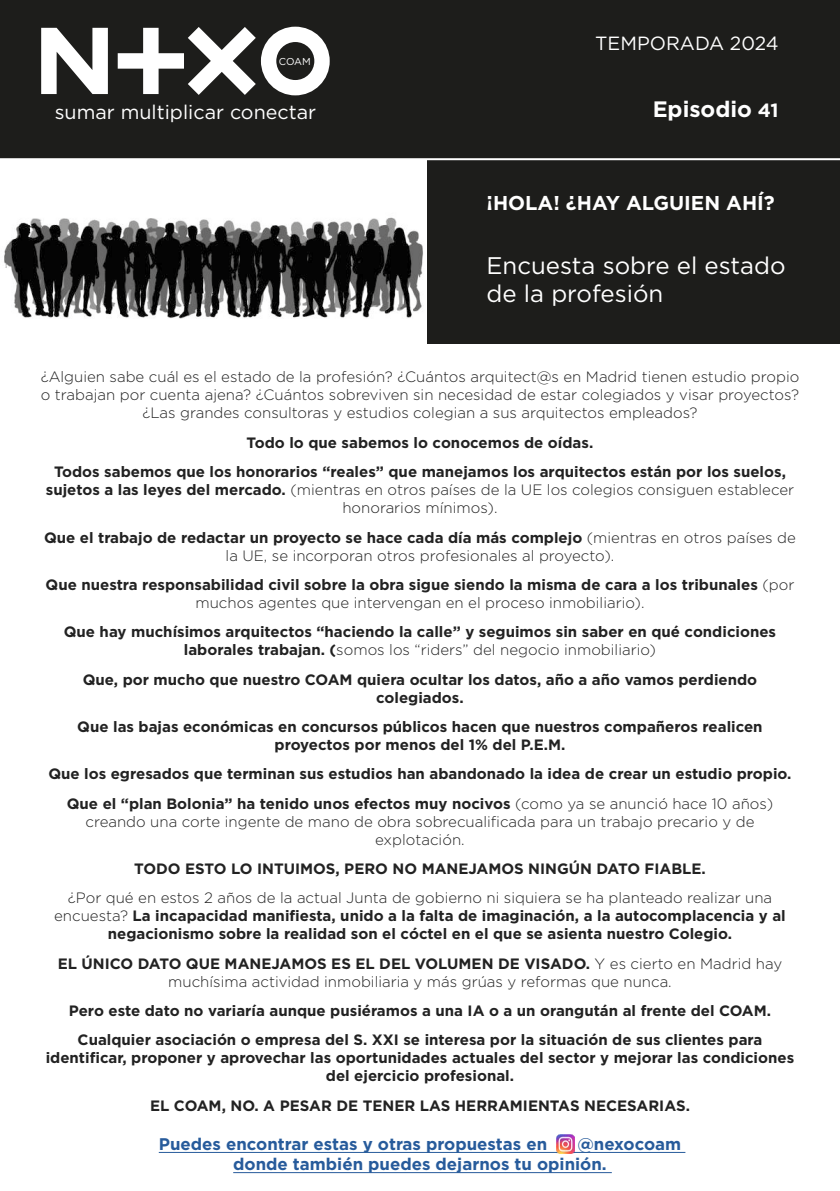
<style>
.page{position:relative;width:840px;height:1191px;background:#fff}
.page>*{position:absolute;margin:0;border:0;box-sizing:border-box;transform-origin:0 0}
.t1{font:24px/28.8px "Gotham Pro";color:#fff}
.t2{font:700 22.2px "Gotham Pro";color:#fff}
.t3{font:700 20px "Gotham Pro";color:#fff}
.t4{font:19.6px "Gotham Pro";color:#fff}
.t5{font:19.2px "Gotham Pro";color:#fff}
.t6{font:700 16.8px/20.2px "Gotham Pro";color:#275b9b}
.t7{font:700 15px/18px "Gotham Pro";color:#222;text-align:center}
.t8{font:300 15px/18px "Gotham Pro";color:#222;text-align:center}
.t9{font:10px "Gotham Pro";color:#fff}
.s1{font-size:19.2px}
.s2{font-weight:700}
.s3{font-weight:300}
</style>
<div class="page">
<div style="left:359px;top:160px;width:480px;height:184px;background:#1d1d1b"></div>
<img style="left:4px;top:160px;width:422px;height:184px">
<div style="left:0;top:0;width:839px;height:159px;background:#1d1d1b"></div>
<svg style="left:41px;top:28px;width:67px;height:66px"></svg>
<svg style="left:118px;top:27px;width:211px;height:68px"></svg>
<hr style="left:159px;top:1152px;width:526px;height:1px;background:#275b9b">
<hr style="left:233px;top:1172px;width:378px;height:1px;background:#275b9b">
<img style="left:556px;top:1134px;width:18px;height:19px">
<hr style="left:0;top:158px;width:839px;height:2px;background:#fff">
<p class="t9" style="left:279px;top:56px;width:33px">COAM</p>
<h3 class="t4" style="left:55px;top:102px;width:263px">sumar multiplicar conectar</h3>
<p class="t5" style="left:595px;top:32px;width:185px">TEMPORADA 2024</p>
<h2 class="t2" style="left:652px;top:97px;width:127px">Episodio <span class="s1">41</span></h2>
<h3 class="t3" style="left:486px;top:191px;width:290px">¡HOLA! ¿HAY ALGUIEN AHÍ?</h3>
<h1 class="t1" style="left:486px;top:251px;width:300px">Encuesta sobre el estado de la profesión</h1>
<p class="t8" style="left:41px;top:368px;width:759px">¿Alguien sabe cuál es el estado de la profesión? ¿Cuántos arquitect@s en Madrid tienen estudio propio o trabajan por cuenta ajena? ¿Cuántos sobreviven sin necesidad de estar colegiados y visar proyectos? ¿Las grandes consultoras y estudios colegian a sus arquitectos empleados?</p>
<p class="t7" style="left:54px;top:427px;width:733px;line-height:29.4px">Todo lo que sabemos lo conocemos de oídas.<br>Todos sabemos que los honorarios “reales” que manejamos los arquitectos están por los suelos,</p>
<p class="t8" style="left:46px;top:481px;width:749px"><span class="s2">sujetos a las leyes del mercado.</span> (mientras en otros países de la UE los colegios consiguen establecer honorarios mínimos).</p>
<p class="t8" style="left:44px;top:528px;width:753px"><span class="s2">Que el trabajo de redactar un proyecto se hace cada día más complejo</span> (mientras en otros países de la UE, se incorporan otros profesionales al proyecto).</p>
<p class="t7" style="left:46px;top:575px;width:749px">Que nuestra responsabilidad civil sobre la obra sigue siendo la misma de cara a los tribunales <span class="s3">(por muchos agentes que intervengan en el proceso inmobiliario).</span></p>
<p class="t7" style="left:64px;top:622px;width:713px">Que hay muchísimos arquitectos “haciendo la calle” y seguimos sin saber en qué condiciones laborales trabajan. (<span class="s3">somos los “riders” del negocio inmobiliario)</span></p>
<p class="t7" style="left:83px;top:670px;width:675px">Que, por mucho que nuestro COAM quiera ocultar los datos, año a año vamos perdiendo colegiados.</p>
<p class="t7" style="left:77px;top:717px;width:686px">Que las bajas económicas en concursos públicos hacen que nuestros compañeros realicen proyectos por menos del 1% del P.E.M.</p>
<p class="t7" style="left:48px;top:759px;width:744px;line-height:29.4px">Que los egresados que terminan sus estudios han abandonado la idea de crear un estudio propio.<br>Que el “plan Bolonia” ha tenido unos efectos muy nocivos <span class="s3">(como ya se anunció hace 10 años)</span></p>
<p class="t8" style="left:85px;top:812px;width:670px">creando una corte ingente de mano de obra sobrecualificada para un trabajo precario y de explotación.</p>
<p class="t7" style="left:134px;top:859px;width:573px">TODO ESTO LO INTUIMOS, PERO NO MANEJAMOS NINGÚN DATO FIABLE.</p>
<p class="t7" style="left:54px;top:888px;width:732px"><span class="s3">¿Por qué en estos 2 años de la actual Junta de gobierno ni siquiera se ha planteado realizar una encuesta?</span> La incapacidad manifiesta, unido a la falta de imaginación, a la autocomplacencia y al negacionismo sobre la realidad son el cóctel en el que se asienta nuestro Colegio.</p>
<p class="t8" style="left:58px;top:954px;width:725px"><span class="s2">EL ÚNICO DATO QUE MANEJAMOS ES EL DEL VOLUMEN DE VISADO.</span> Y es cierto en Madrid hay muchísima actividad inmobiliaria y más grúas y reformas que nunca.</p>
<p class="t7" style="left:69px;top:995px;width:703px;line-height:29.4px">Pero este dato no variaría aunque pusiéramos a una IA o a un orangután al frente del COAM.<br>Cualquier asociación o empresa del S. XXI se interesa por la situación de sus clientes para</p>
<p class="t7" style="left:46px;top:1048px;width:749px">identificar, proponer y aprovechar las oportunidades actuales del sector y mejorar las condiciones del ejercicio profesional.</p>
<p class="t7" style="left:150px;top:1096px;width:541px">EL COAM, NO. A PESAR DE TENER LAS HERRAMIENTAS NECESARIAS.</p>
<p class="t6" style="left:159px;top:1133px;width:389px">Puedes encontrar estas y otras propuestas en</p>
<p class="t6" style="left:233px;top:1133px;width:449px;text-indent:344px">@nexocoam donde también puedes dejarnos tu opinión.</p>
</div>
